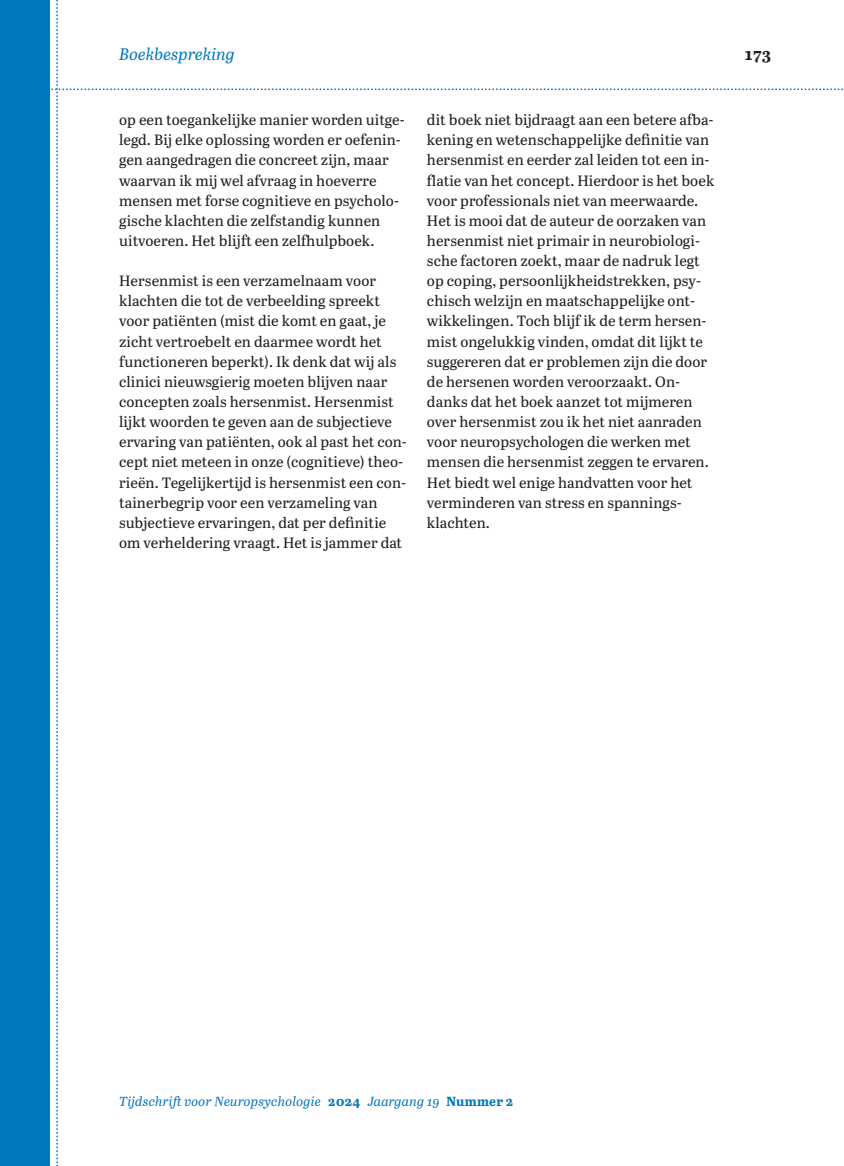
<style>
.page{position:relative;width:844px;height:1166px;background:#fff}
.page>*{position:absolute;margin:0;border:0;box-sizing:border-box;transform-origin:0 0}
.t1{font:italic 16.62px "Abril Text";letter-spacing:.005em;color:#0077bf}
.t2{font:700 16.62px "Abril Text";color:#231f20}
.Alinea-Eerste-2Koloms{font:14.88px/20.1px "Abril Text";letter-spacing:.005em;color:#231f20}
.t3{font:italic 13.12px "Abril Text";letter-spacing:.015em;color:#0077bf}
.s1{font-weight:700;font-style:normal}
</style>
<div class="page">
<div style="left:0;top:0;width:50px;height:1166px;background:#0077bf"></div>
<p class="t1" style="left:119px;top:42px;width:117px">Boekbespreking</p>
<p class="t2" style="left:744px;top:42px;width:28px">173</p>
<p class="Alinea-Eerste-2Koloms" style="left:119px;top:109px;width:287px">op een toegankelijke manier worden uitge&shy;legd. Bij elke oplossing worden er oefenin&shy;gen aangedragen die concreet zijn, maar waarvan ik mij wel afvraag in hoeverre mensen met forse cognitieve en psycholo&shy;gische klachten die zelfstandig kunnen uitvoeren. Het blijft een zelfhulpboek.</p>
<p class="Alinea-Eerste-2Koloms" style="left:119px;top:270px;width:289px">Hersenmist is een verzamelnaam voor klachten die tot de verbeelding spreekt voor patiënten (mist die komt en gaat, je zicht vertroebelt en daarmee wordt het functioneren beperkt). Ik denk dat wij als clinici nieuwsgierig moeten blijven naar concepten zoals hersenmist. Hersenmist lijkt woorden te geven aan de subjectieve ervaring van patiënten, ook al past het con&shy;cept niet meteen in onze (cognitieve) theo&shy;rieën. Tegelijkertijd is hersenmist een con&shy;tainerbegrip voor een verzameling van subjectieve ervaringen, dat per definitie om verheldering vraagt. Het is jammer dat</p>
<p class="Alinea-Eerste-2Koloms" style="left:427px;top:109px;width:289px">dit boek niet bijdraagt aan een betere afba&shy;kening en wetenschappelijke definitie van hersenmist en eerder zal leiden tot een in&shy;flatie van het concept. Hierdoor is het boek voor professionals niet van meerwaarde.<br>Het is mooi dat de auteur de oorzaken van hersenmist niet primair in neurobiologi&shy;sche factoren zoekt, maar de nadruk legt op coping, persoonlijkheidstrekken, psy&shy;chisch welzijn en maatschappelijke ont&shy;wikkelingen. Toch blijf ik de term hersen&shy;mist ongelukkig vinden, omdat dit lijkt te suggereren dat er problemen zijn die door de hersenen worden veroorzaakt. On&shy;danks dat het boek aanzet tot mijmeren over hersenmist zou ik het niet aanraden voor neuropsychologen die werken met mensen die hersenmist zeggen te ervaren.<br>Het biedt wel enige handvatten voor het verminderen van stress en spannings&shy;klachten.</p>
<p class="t3" style="left:119px;top:1092px;width:395px">Tijdschrift voor Neuropsychologie <span class="s1">2024</span> Jaargang 19 <span class="s1">Nummer 2</span></p>
</div>
